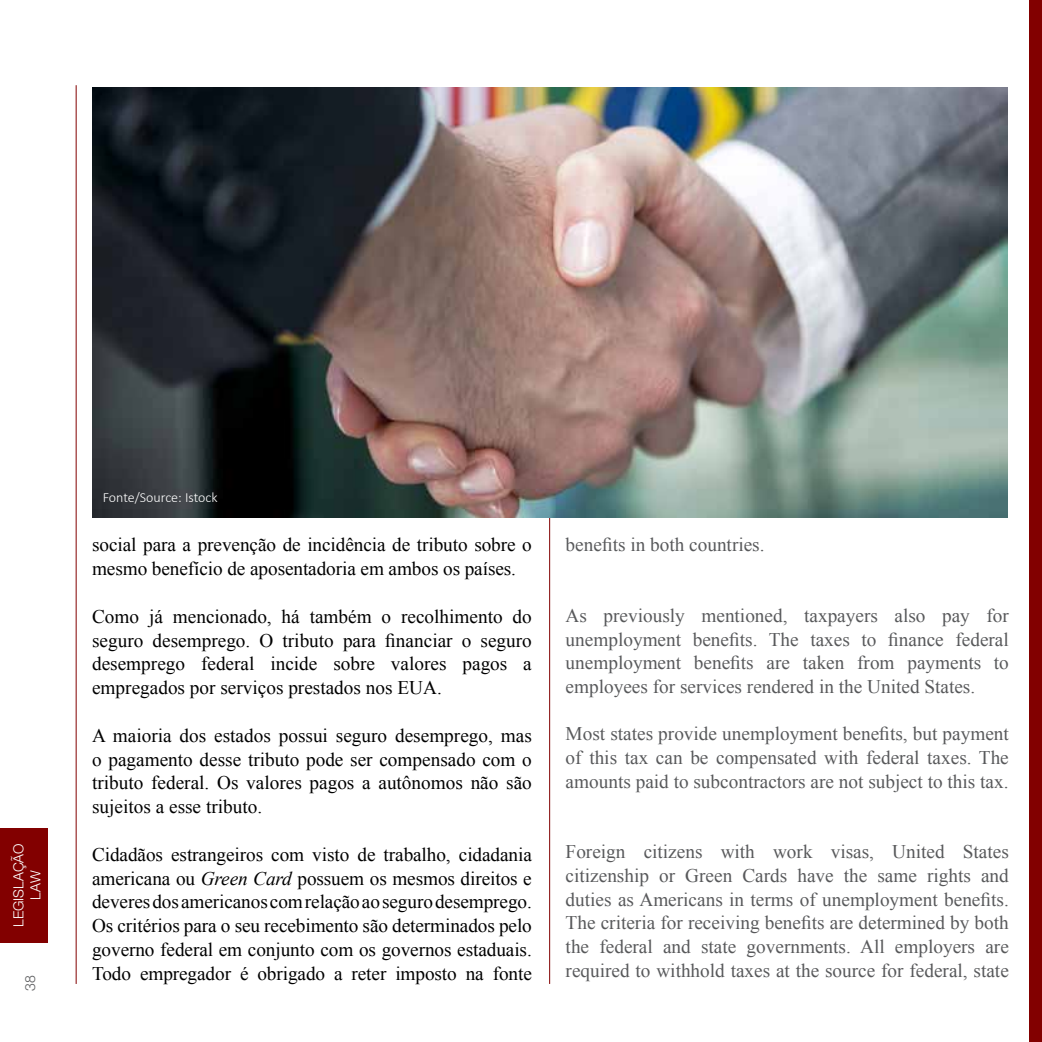
<style>
.page{position:relative;width:1042px;height:1042px;background:#fff}
.page>*{position:absolute;margin:0;border:0;box-sizing:border-box;transform-origin:0 0}
.t1{font:19.25px/23.8px "Times New Roman";letter-spacing:-.005em;color:#000;text-align:justify}
.t2{font:19.25px/23.6px "Times New Roman";color:#58595b;text-align:justify}
.t3{font:300 14px "Calibri";color:#fff}
.t4{font:300 14px/16.8px "Helvetica Neue LT Std";color:#fff;text-align:center}
.t5{font:300 14px "Helvetica Neue LT Std";color:#58595b}
.s1{font-style:italic}
</style>
<div class="page">
<div style="left:0;top:828px;width:47px;height:115px;background:#820000"></div>
<hr style="left:76px;top:85px;width:1px;height:899px;background:#820000">
<hr style="left:549px;top:428px;width:1px;height:556px;background:#820000">
<img style="left:92px;top:87px;width:915px;height:430px">
<div style="left:1029px;top:0;width:13px;height:1042px;background:#820000"></div>
<p class="t4" style="left:10px;top:927px;width:85px;rotate:-90deg">LEGISLAÇÃO<br>LAW</p>
<p class="t5" style="left:22px;top:991px;width:17px;rotate:-90deg">38</p>
<p class="t3" style="left:103px;top:488px;width:116px">Fonte/Source: Istock</p>
<p class="t1" style="left:92px;top:533px;width:441px">social para a prevenção de incidência de tributo sobre o mesmo benefício de aposentadoria em ambos os países.</p>
<p class="t1" style="left:92px;top:604px;width:441px">Como já mencionado, há também o recolhimento do seguro desemprego. O tributo para financiar o seguro desemprego federal incide sobre valores pagos a empregados por serviços prestados nos EUA.</p>
<p class="t1" style="left:92px;top:723px;width:441px">A maioria dos estados possui seguro desemprego, mas o pagamento desse tributo pode ser compensado com o tributo federal. Os valores pagos a autônomos não são sujeitos a esse tributo.</p>
<p class="t1" style="left:92px;top:842px;width:441px">Cidadãos estrangeiros com visto de trabalho, cidadania americana ou <span class="s1">Green Card</span> possuem os mesmos direitos e deveres dos americanos com relação ao seguro desemprego.<br>Os critérios para o seu recebimento são determinados pelo governo federal em conjunto com os governos estaduais.<br>Todo empregador é obrigado a reter imposto na fonte</p>
<p class="t2" style="left:566px;top:533px;width:200px">benefits in both countries.</p>
<p class="t2" style="left:566px;top:603px;width:445px">As previously mentioned, taxpayers also pay for unemployment benefits. The taxes to finance federal unemployment benefits are taken from payments to employees for services rendered in the United States.</p>
<p class="t2" style="left:566px;top:722px;width:445px">Most states provide unemployment benefits, but payment of this tax can be compensated with federal taxes. The amounts paid to subcontractors are not subject to this tax.</p>
<p class="t2" style="left:566px;top:840px;width:445px">Foreign citizens with work visas, United States citizenship or Green Cards have the same rights and duties as Americans in terms of unemployment benefits.<br>The criteria for receiving benefits are determined by both the federal and state governments. All employers are required to withhold taxes at the source for federal, state</p>
</div>
